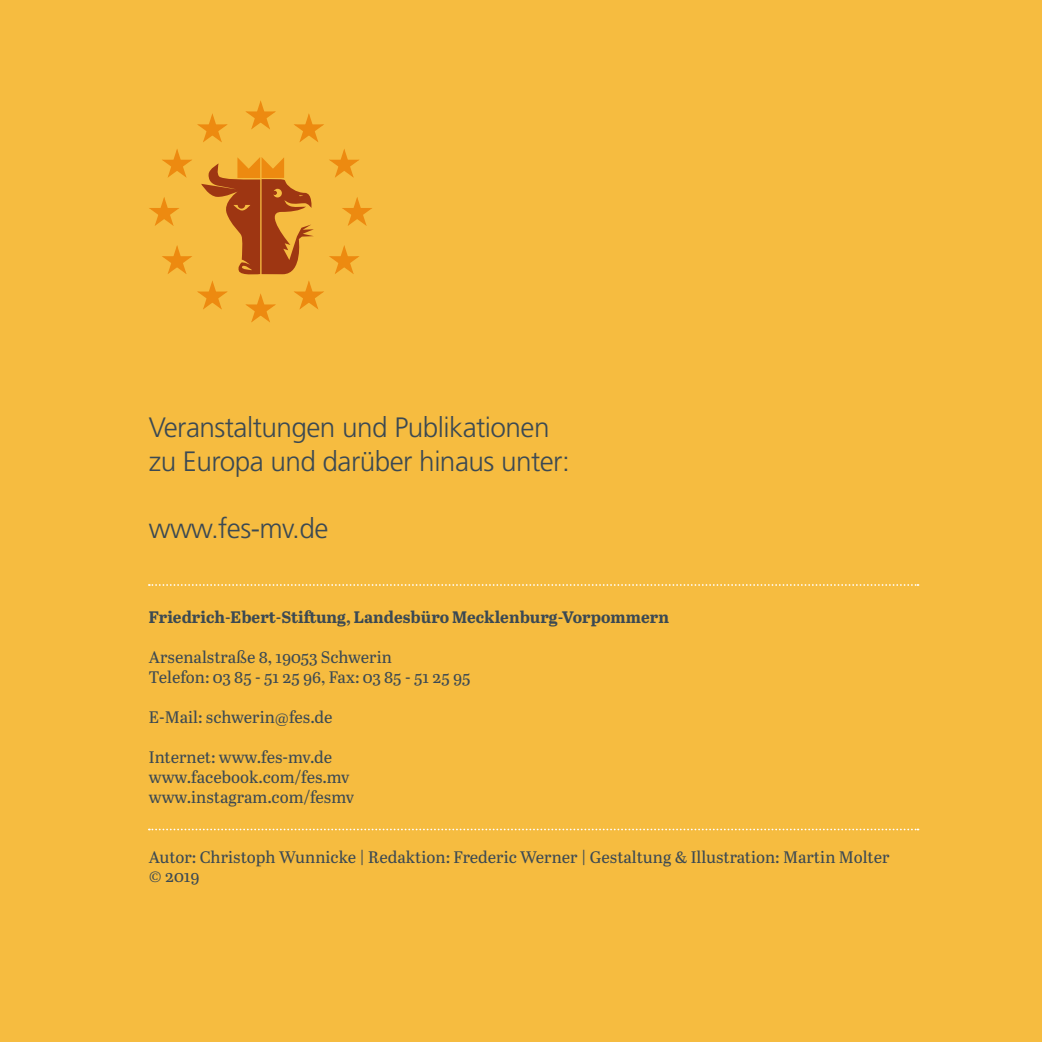
<style>
.page{position:relative;width:1042px;height:1042px;background:#f6bc40}
.page>*{position:absolute;margin:0;border:0;box-sizing:border-box;transform-origin:0 0}
.t1{font:300 28px/33.6px "Frutiger LT Std";letter-spacing:-.02em;color:#3b4953}
.t2{font:16.62px/19.9px "Abril Text";color:#3b4953}
.t3{font:700 16.62px "Abril Text";color:#3b4953}
</style>
<div class="page">
<svg style="left:245px;top:101px;width:31px;height:28px"></svg>
<svg style="left:197px;top:113px;width:31px;height:29px"></svg>
<svg style="left:294px;top:113px;width:30px;height:29px"></svg>
<svg style="left:149px;top:149px;width:223px;height:173px"></svg>
<svg style="left:149px;top:584px;width:769px;height:2px"></svg>
<svg style="left:149px;top:828px;width:769px;height:2px"></svg>
<h1 class="t1" style="left:149px;top:411px;width:422px">Veranstaltungen und Publikationen zu Europa und darüber hinaus unter:</h1>
<h1 class="t1" style="left:149px;top:512px;width:181px">www.fes-mv.de</h1>
<p class="t3" style="left:149px;top:605px;width:522px">Friedrich-Ebert-Stiftung, Landesbüro Mecklenburg-Vorpommern</p>
<p class="t2" style="left:149px;top:646px;width:323px">Arsenalstraße 8, 19053 Schwerin<br>Telefon: 03 85 - 51 25 96, Fax: 03 85 - 51 25 95</p>
<p class="t2" style="left:149px;top:706px;width:185px">E-Mail: schwerin@fes.de</p>
<p class="t2" style="left:149px;top:746px;width:207px">Internet: www.fes-mv.de www.facebook.com/fes.mv www.instagram.com/fesmv</p>
<p class="t2" style="left:149px;top:846px;width:742px">Autor: Christoph Wunnicke | Redaktion: Frederic Werner | Gestaltung &amp; Illustration: Martin Molter © 2019</p>
</div>
